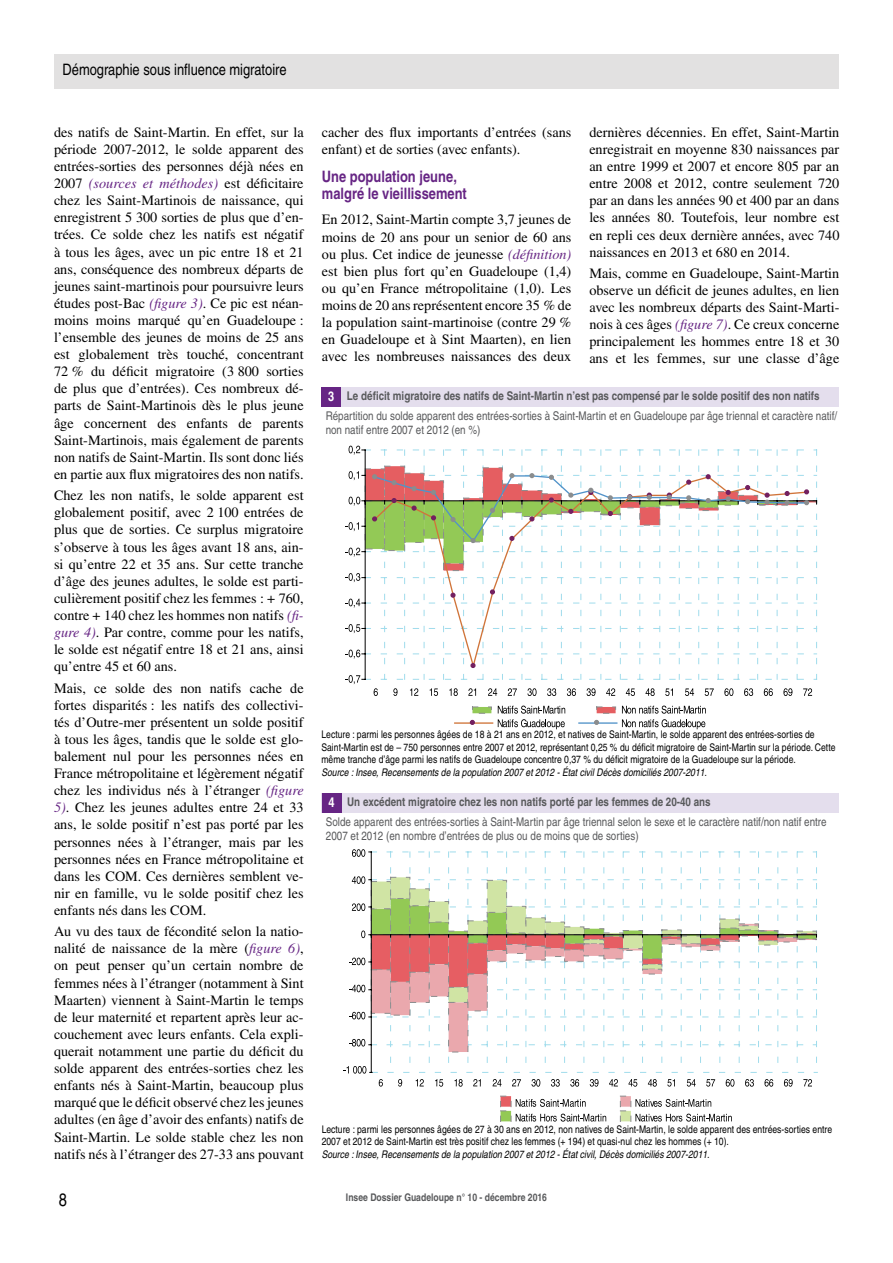
<style>
.page{position:relative;width:893px;height:1263px;background:#fff}
.page>*{position:absolute;margin:0;border:0;box-sizing:border-box;transform-origin:0 0}
.t1{font:condensed 18px "Helvetica";color:#000}
.t2{font:700 condensed 15.75px/17.1px "Helvetica";color:#662584}
.t3{font:condensed 15.75px "Helvetica";color:#000}
.t4{font:14.25px/17.1px "Times";color:#000;text-align:justify}
.t5{font:700 condensed 13.5px "Helvetica";color:#fff}
.t6{font:condensed 12px/14.4px "Helvetica";color:#58595b}
.t7{font:700 condensed 12px "Helvetica";color:#58595b}
.t8{font:condensed 10.5px/12.6px "Helvetica";color:#000}
.t9{font:italic condensed 10.5px "Helvetica";color:#000}
.t10{font:700 condensed 10.5px "Helvetica";color:#58595b}
.s1{font-style:italic;color:#662584}
</style>
<div class="page">
<div style="left:54px;top:54px;width:785px;height:34px;background:#e2e1e1"></div>
<div style="left:321px;top:387px;width:518px;height:19px;background:#e4deed"></div>
<div style="left:321px;top:387px;width:20px;height:19px;background:#662584"></div>
<svg style="left:346px;top:446px;width:471px;height:250px"></svg>
<svg style="left:472px;top:707px;width:19px;height:6px"></svg>
<svg style="left:597px;top:707px;width:19px;height:6px"></svg>
<hr style="left:455px;top:722px;width:38px;height:2px;background:#d07439">
<svg style="left:470px;top:720px;width:5px;height:5px"></svg>
<svg style="left:498px;top:706px;width:67px;height:23px"></svg>
<hr style="left:579px;top:722px;width:38px;height:2px;background:#5193c9">
<svg style="left:594px;top:720px;width:5px;height:5px"></svg>
<svg style="left:622px;top:706px;width:84px;height:23px"></svg>
<div style="left:322px;top:793px;width:517px;height:19px;background:#e4deed"></div>
<div style="left:322px;top:793px;width:19px;height:19px;background:#662584"></div>
<svg style="left:343px;top:849px;width:474px;height:224px"></svg>
<svg style="left:379px;top:1079px;width:4px;height:7px"></svg>
<svg style="left:398px;top:1079px;width:4px;height:7px"></svg>
<svg style="left:416px;top:1079px;width:8px;height:7px"></svg>
<svg style="left:435px;top:1079px;width:8px;height:8px"></svg>
<svg style="left:454px;top:1079px;width:9px;height:8px"></svg>
<svg style="left:473px;top:1079px;width:8px;height:7px"></svg>
<svg style="left:493px;top:1079px;width:8px;height:7px"></svg>
<svg style="left:512px;top:1079px;width:9px;height:7px"></svg>
<svg style="left:531px;top:1079px;width:9px;height:8px"></svg>
<svg style="left:551px;top:1079px;width:9px;height:8px"></svg>
<svg style="left:570px;top:1079px;width:9px;height:8px"></svg>
<svg style="left:590px;top:1079px;width:9px;height:8px"></svg>
<svg style="left:609px;top:1079px;width:9px;height:7px"></svg>
<svg style="left:628px;top:1079px;width:9px;height:8px"></svg>
<svg style="left:648px;top:1079px;width:9px;height:8px"></svg>
<svg style="left:667px;top:1079px;width:8px;height:7px"></svg>
<svg style="left:687px;top:1079px;width:9px;height:7px"></svg>
<svg style="left:706px;top:1079px;width:9px;height:7px"></svg>
<svg style="left:726px;top:1079px;width:8px;height:8px"></svg>
<svg style="left:745px;top:1079px;width:9px;height:8px"></svg>
<svg style="left:764px;top:1079px;width:9px;height:8px"></svg>
<svg style="left:784px;top:1079px;width:9px;height:8px"></svg>
<svg style="left:803px;top:1079px;width:9px;height:7px"></svg>
<div style="left:501px;top:1111px;width:10px;height:10px;background:#93c955;border:1px dashed #8b8d8e"></div>
<svg style="left:516px;top:1114px;width:90px;height:7px"></svg>
<div style="left:501px;top:1096px;width:10px;height:11px;background:#e65e63;border:1px dashed #8b8d8e"></div>
<svg style="left:516px;top:1099px;width:70px;height:8px"></svg>
<div style="left:620px;top:1111px;width:11px;height:10px;background:#d0e4a4;border:1px dashed #8b8d8e"></div>
<svg style="left:635px;top:1114px;width:97px;height:7px"></svg>
<div style="left:620px;top:1096px;width:11px;height:11px;background:#eaa8ad;border:1px dashed #8b8d8e"></div>
<svg style="left:635px;top:1099px;width:76px;height:8px"></svg>
<p class="t3" style="left:63px;top:60px;width:226px">Démographie sous influence migratoire</p>
<p class="t4" style="left:54px;top:123px;width:251px">des natifs de Saint-Martin. En effet, sur la période 2007-2012, le solde apparent des entrées-sorties des personnes déjà nées en 2007 <span class="s1">(sources et méthodes)</span> est déficitaire chez les Saint-Martinois de naissance, qui enregistrent 5 300 sorties de plus que d’en&shy;trées. Ce solde chez les natifs est négatif à tous les âges, avec un pic entre 18 et 21 ans, conséquence des nombreux départs de jeunes saint-martinois pour poursuivre leurs études post-Bac <span class="s1">(figure 3)</span>. Ce pic est néan&shy;moins moins marqué qu’en Guadeloupe : l’ensemble des jeunes de moins de 25 ans est globalement très touché, concentrant 72 % du déficit migratoire (3 800 sorties de plus que d’entrées). Ces nombreux dé&shy;parts de Saint-Martinois dès le plus jeune âge concernent des enfants de parents Saint-Martinois, mais également de parents non natifs de Saint-Martin. Ils sont donc liés en partie aux flux migratoires des non natifs.</p>
<p class="t4" style="left:54px;top:487px;width:251px">Chez les non natifs, le solde apparent est globalement positif, avec 2 100 entrées de plus que de sorties. Ce surplus migratoire s’observe à tous les âges avant 18 ans, ain&shy;si qu’entre 22 et 35 ans. Sur cette tranche d’âge des jeunes adultes, le solde est parti&shy;culièrement positif chez les femmes : + 760, contre + 140 chez les hommes non natifs <span class="s1">(fi&shy;gure 4)</span>. Par contre, comme pour les natifs, le solde est négatif entre 18 et 21 ans, ainsi qu’entre 45 et 60 ans.</p>
<p class="t4" style="left:54px;top:679px;width:251px">Mais, ce solde des non natifs cache de fortes disparités : les natifs des collectivi&shy;tés d’Outre-mer présentent un solde positif à tous les âges, tandis que le solde est glo&shy;balement nul pour les personnes nées en France métropolitaine et légèrement négatif chez les individus nés à l’étranger <span class="s1">(figure 5)</span>. Chez les jeunes adultes entre 24 et 33 ans, le solde positif n’est pas porté par les personnes nées à l’étranger, mais par les personnes nées en France métropolitaine et dans les COM. Ces dernières semblent ve&shy;nir en famille, vu le solde positif chez les enfants nés dans les COM.</p>
<p class="t4" style="left:54px;top:923px;width:251px">Au vu des taux de fécondité selon la natio&shy;nalité de naissance de la mère (<span class="s1">figure 6)</span>, on peut penser qu’un certain nombre de femmes nées à l’étranger (notamment à Sint Maarten) viennent à Saint-Martin le temps de leur maternité et repartent après leur ac&shy;couchement avec leurs enfants. Cela expli&shy;querait notamment une partie du déficit du solde apparent des entrées-sorties chez les enfants nés à Saint-Martin, beaucoup plus marqué que le déficit observé chez les jeunes adultes (en âge d’avoir des enfants) natifs de Saint-Martin. Le solde stable chez les non natifs nés à l’étranger des 27-33 ans pouvant</p>
<p class="t1" style="left:59px;top:1189px;width:10px">8</p>
<p class="t4" style="left:322px;top:124px;width:251px">cacher des flux importants d’entrées (sans enfant) et de sorties (avec enfants).</p>
<p class="t2" style="left:322px;top:167px;width:147px">Une population jeune, malgré le vieillissement</p>
<p class="t4" style="left:322px;top:211px;width:251px">En 2012, Saint-Martin compte 3,7 jeunes de moins de 20 ans pour un senior de 60 ans ou plus. Cet indice de jeunesse <span class="s1">(définition) </span>est bien plus fort qu’en Guadeloupe (1,4) ou qu’en France métropolitaine (1,0). Les moins de 20 ans représentent encore 35 % de la population saint-martinoise (contre 29 % en Guadeloupe et à Sint Maarten), en lien avec les nombreuses naissances des deux</p>
<p class="t4" style="left:589px;top:124px;width:252px">dernières décennies. En effet, Saint-Martin enregistrait en moyenne 830 naissances par an entre 1999 et 2007 et encore 805 par an entre 2008 et 2012, contre seulement 720 par an dans les années 90 et 400 par an dans les années 80. Toutefois, leur nombre est en repli ces deux dernière années, avec 740 naissances en 2013 et 680 en 2014.</p>
<p class="t4" style="left:589px;top:265px;width:252px">Mais, comme en Guadeloupe, Saint-Martin observe un déficit de jeunes adultes, en lien avec les nombreux départs des Saint-Marti&shy;nois à ces âges <span class="s1">(figure 7)</span>. Ce creux concerne principalement les hommes entre 18 et 30 ans et les femmes, sur une classe d’âge</p>
<p class="t7" style="left:347px;top:389px;width:474px">Le déficit migratoire des natifs de Saint-Martin n’est pas compensé par le solde positif des non natifs</p>
<p class="t6" style="left:326px;top:409px;width:513px">Répartition du solde apparent des entrées-sorties à Saint-Martin et en Guadeloupe par âge triennal et caractère natif/ non natif entre 2007 et 2012 (en %)</p>
<p class="t5" style="left:328px;top:388px;width:8px">3</p>
<p class="t8" style="left:321px;top:728px;width:516px">Lecture : parmi les personnes âgées de 18 à 21 ans en 2012, et natives de Saint-Martin, le solde apparent des entrées-sorties de<br>Saint-Martin est de – 750 personnes entre 2007 et 2012, représentant 0,25 % du déficit migratoire de Saint-Martin sur la période. Cette même tranche d’âge parmi les natifs de Guadeloupe concentre 0,37 % du déficit migratoire de la Guadeloupe sur la période.</p>
<p class="t9" style="left:321px;top:766px;width:387px">Source : Insee, Recensements de la population 2007 et 2012 - État civil Décès domiciliés 2007-2011.</p>
<p class="t7" style="left:347px;top:795px;width:365px">Un excédent migratoire chez les non natifs porté par les femmes de 20-40 ans</p>
<p class="t6" style="left:326px;top:814px;width:502px">Solde apparent des entrées-sorties à Saint-Martin par âge triennal selon le sexe et le caractère natif/non natif entre<br>2007 et 2012 (en nombre d’entrées de plus ou de moins que de sorties)</p>
<p class="t5" style="left:328px;top:794px;width:8px">4</p>
<p class="t8" style="left:322px;top:1122px;width:512px">Lecture : parmi les personnes âgées de 27 à 30 ans en 2012, non natives de Saint-Martin, le solde apparent des entrées-sorties entre<br>2007 et 2012 de Saint-Martin est très positif chez les femmes (+ 194) et quasi-nul chez les hommes (+ 10).</p>
<p class="t9" style="left:322px;top:1148px;width:389px">Source : Insee, Recensements de la population 2007 et 2012 - État civil, Décès domiciliés 2007-2011.</p>
<p class="t10" style="left:346px;top:1191px;width:203px">Insee Dossier Guadeloupe n° 10 - décembre 2016</p>
</div>
